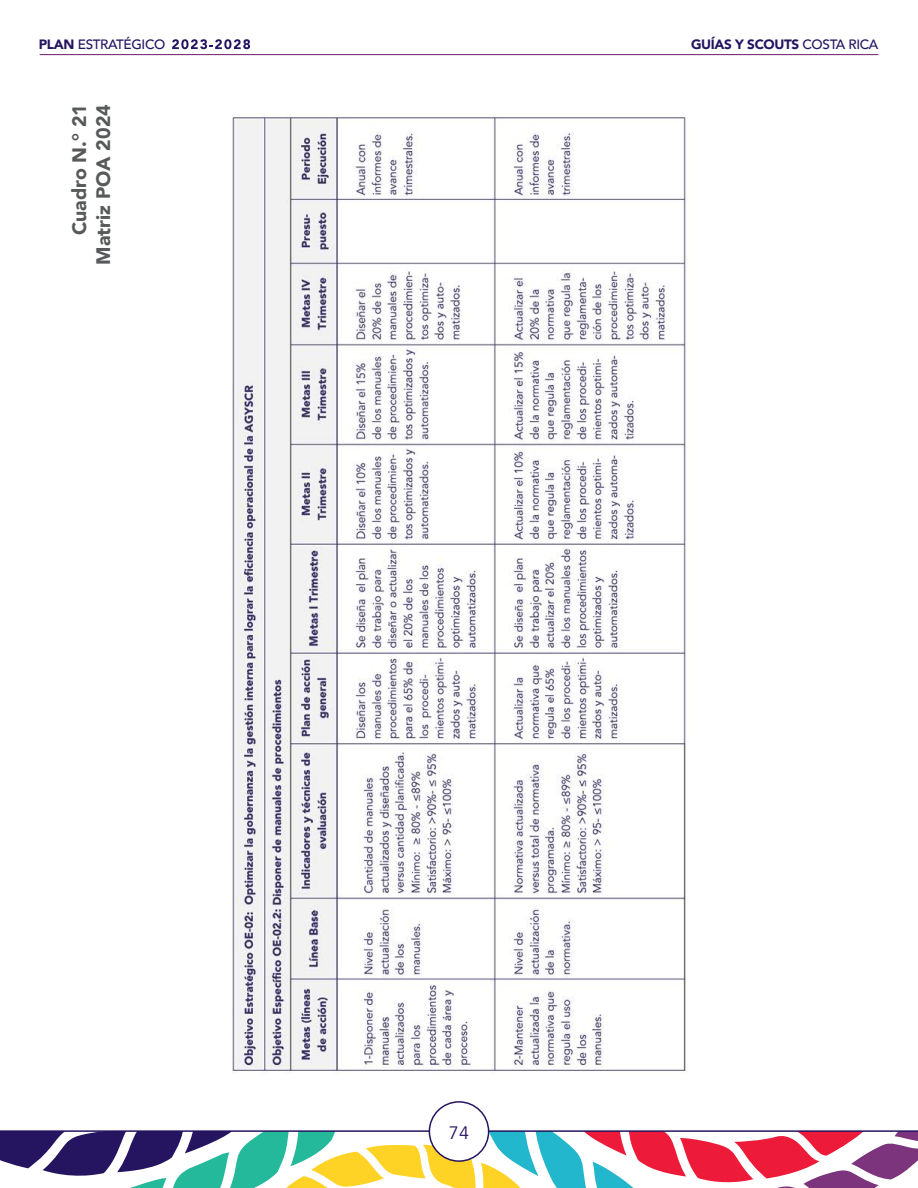
<style>
.page{position:relative;width:918px;height:1188px;background:#fff}
.page>*{position:absolute;margin:0;border:0;box-sizing:border-box;transform-origin:0 0}
.t1{font:900 19.5px/24px "Avenir";color:#58595b;text-align:right}
.t2{font:18px "Avenir";color:#251460}
.t3{font:900 13.5px "Avenir";letter-spacing:-.025em;color:#251460}
.t4{font:500 13.5px "Avenir";letter-spacing:-.025em;color:#251460}
.s1{font-weight:900}
.s2{font-weight:500}
</style>
<div class="page">
<svg style="left:0;top:1132px;width:918px;height:56px"></svg>
<svg style="left:172px;top:39px;width:78px;height:10px"></svg>
<hr style="left:40px;top:54px;width:838px;height:1px;background:#7c347c">
<hr style="left:0;top:1130px;width:918px;height:2px;background:#251460">
<svg style="left:429px;top:1102px;width:60px;height:59px"></svg>
<div style="left:429px;top:1101px;width:60px;height:61px;border:2px solid #251460;border-radius:50%"></div>
<div style="left:435px;top:1107px;width:48px;height:49px;background:#fff;border-radius:50%"></div>
<img style="left:232px;top:114px;width:456px;height:960px">
<p class="t4" style="left:39px;top:33px;width:128px"><span class="s1">PLAN</span> ESTRATÉGICO</p>
<p class="t3" style="left:691px;top:33px;width:189px">GUÍAS Y SCOUTS <span class="s2">COSTA RICA</span></p>
<p class="t1" style="left:67px;top:265px;width:162px;rotate:-90deg">Cuadro N.° 21<br>Matriz POA 2024</p>
<p class="t2" style="left:449px;top:1122px;width:22px">74</p>
</div>
